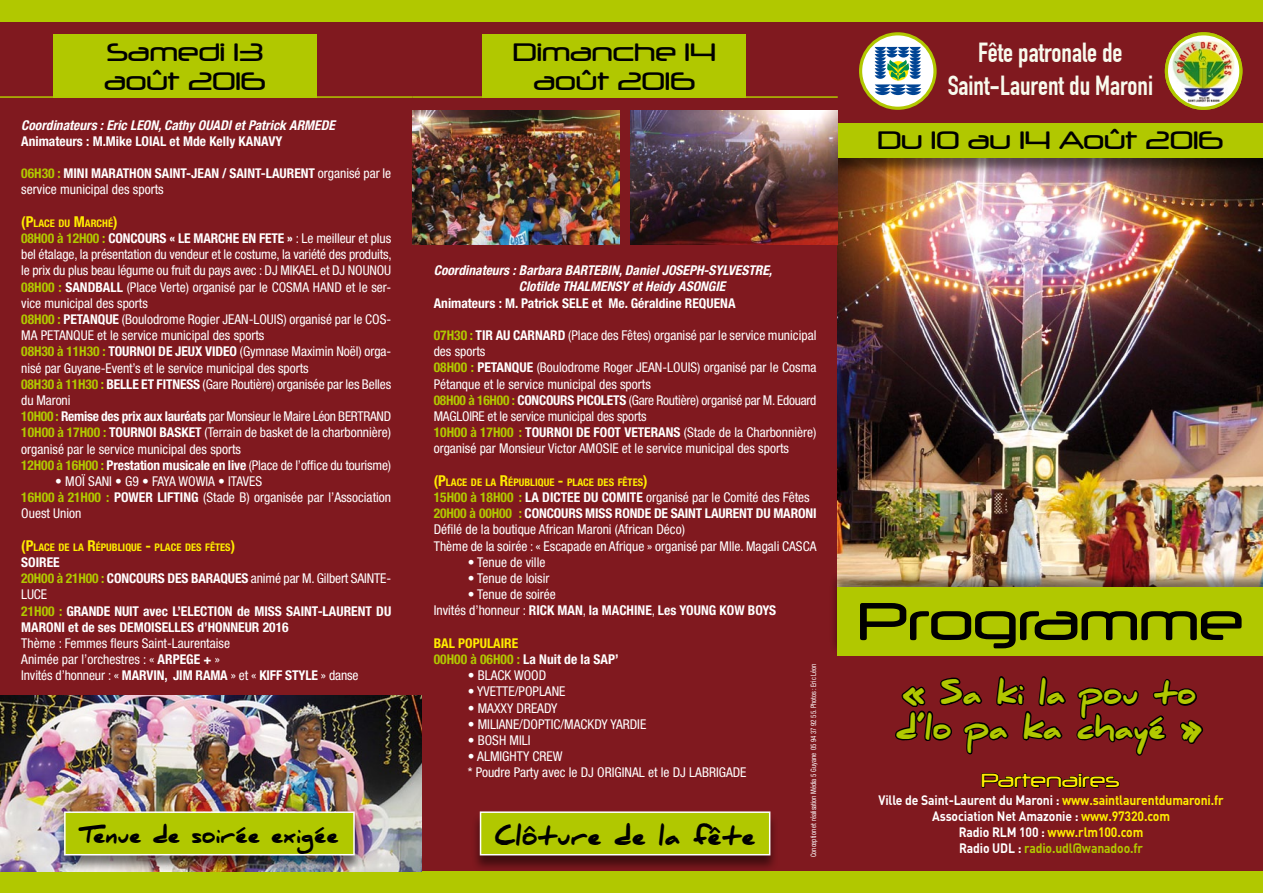
<style>
.page{position:relative;width:1263px;height:893px;background:#80191f}
.page>*{position:absolute;margin:0;border:0;box-sizing:border-box;transform-origin:0 0}
.t1{font:51px "Neuropol";color:#000}
.t2{font:900 28.95px/34.8px "Daniel";color:#b1c800}
.t3{font:700 27px/32.4px "DIN Condensed";color:#f8faed;text-align:center}
.t4{font:24px/28.8px "Neuropol";color:#000}
.t5{font:900 24px "Daniel";color:#000}
.t6{font:900 21px "Daniel";color:#000}
.t7{font:18px "Neuropol";color:#ffed00}
.t8{font:condensed 13.5px/16.2px "Helvetica Neue";color:#fff}
.t9{font:700 condensed 13.5px/16.2px "Helvetica Neue";color:#fff}
.t10{font:700 13.5px/16.2px "DIN";letter-spacing:-.01em;color:#fff;text-align:center;scale:.9 1}
.t11{font:italic 700 condensed 13.5px/16.2px "Helvetica Neue";color:#fff}
.t12{font:700 condensed 13.5px "Helvetica Neue";letter-spacing:-.01em;color:#b1c800}
.t13{font:700 condensed 10.5px "Helvetica Neue";color:#ffed00}
.t14{font:condensed 7.5px "Helvetica Neue";color:#fff;scale:.9 1}
.s1{font-weight:700;color:#b1c800}
.s2{font-weight:700}
.s3{font-size:15px}
.s4{color:#fff}
.s5{color:#b1c800}
.s6{font-weight:400}
.s7{color:#ffed00}
</style>
<div class="page">
<svg style="left:860px;top:34px;width:75px;height:74px;background:#f4f7df"></svg>
<div style="left:859px;top:32px;width:77px;height:78px;border:3px solid #b1c800;border-radius:50%"></div>
<svg style="left:875px;top:47px;width:46px;height:48px;background:#6f9bac"></svg>
<img style="left:1167px;top:34px;width:73px;height:73px">
<div style="left:1165px;top:32px;width:77px;height:78px;border:3px solid #b1c800;border-radius:50%"></div>
<img style="left:838px;top:175px;width:425px;height:396px">
<div style="left:829px;top:571px;width:434px;height:85px;background:#000;opacity:.5"></div>
<div style="left:838px;top:588px;width:425px;height:68px;background:#b1c800"></div>
<div style="left:829px;top:124px;width:434px;height:51px;background:#000;opacity:.5"></div>
<div style="left:838px;top:124px;width:425px;height:34px;background:#b1c800"></div>
<div style="left:0;top:872px;width:1263px;height:21px;background:#b1c800"></div>
<div style="left:0;top:0;width:1263px;height:21px;background:#b1c800"></div>
<div style="left:53px;top:34px;width:264px;height:64px;background:#b1c800"></div>
<hr style="left:0;top:96px;width:412px;height:2px;background:#b1c800">
<div style="left:483px;top:34px;width:263px;height:64px;background:#b1c800"></div>
<hr style="left:412px;top:96px;width:426px;height:2px;background:#b1c800">
<div style="left:471px;top:812px;width:308px;height:60px;background:#000;opacity:.5"></div>
<div style="left:480px;top:812px;width:290px;height:43px;background:#b1c800"></div>
<div style="left:480px;top:811px;width:290px;height:44px;border:2px solid #fff"></div>
<img style="left:0;top:695px;width:422px;height:177px">
<img style="left:631px;top:111px;width:207px;height:133px">
<img style="left:412px;top:111px;width:207px;height:133px">
<div style="left:56px;top:812px;width:307px;height:60px;background:#000;opacity:.5"></div>
<div style="left:65px;top:812px;width:289px;height:43px;background:#b1c800"></div>
<div style="left:64px;top:811px;width:291px;height:44px;border:2px solid #fff"></div>
<svg style="left:894px;top:556px;width:311px;height:232px"></svg>
<h3 class="t4" style="left:104px;top:37px;width:163px">Samedi 13 août 2016</h3>
<h3 class="t4" style="left:513px;top:37px;width:205px;text-align:center">Dimanche 14 août 2016</h3>
<p class="t11" style="left:21px;top:116px;width:315px">Coordinateurs : Eric LEON, Cathy OUADI et Patrick ARMEDE</p>
<p class="t9" style="left:21px;top:133px;width:263px">Animateurs : M.Mike LOIAL et Mde Kelly KANAVY</p>
<p class="t8" style="left:21px;top:165px;width:371px"><span class="s1">06H30 :</span> <span class="s2">MINI MARATHON SAINT-JEAN / SAINT-LAURENT</span> organisé par le service municipal des sports</p>
<p class="t13" style="left:21px;top:217px;width:98px"><span class="s3">(P</span>LACE DU <span class="s3">M</span>ARCHÉ<span class="s3">)</span></p>
<p class="t12" style="left:21px;top:230px;width:103px">08H00 à 12H00 : <span class="s4">Concours</span></p>
<p class="t8" style="left:21px;top:230px;width:372px;text-indent:148px"><span class="s2">« LE MARCHE EN FETE »</span> : Le meilleur et plus bel étalage, la présentation du vendeur et le costume, la variété des produits, le prix du plus beau légume ou fruit du pays avec : DJ MIKAEL et DJ NOUNOU <span class="s1">08H00 :</span> <span class="s2">SANDBALL</span> (Place Verte) organisé par le COSMA HAND et le ser&shy;vice municipal des sports<br><span class="s1">08H00 :</span> <span class="s2">PETANQUE</span> (Boulodrome Rogier JEAN-LOUIS) organisé par le COS-MA PETANQUE et le service municipal des sports<br><span class="s1">08H30 à 11H30 :</span> <span class="s2">TOURNOI DE JEUX VIDEO</span> (Gymnase Maximin Noël) orga&shy;nisé par Guyane-Event’s et le service municipal des sports<br><span class="s1">08H30 à 11H30 :</span> <span class="s2">BELLE ET FITNESS</span> (Gare Routière) organisée par les Belles du Maroni<br><span class="s1">10H00 :</span> <span class="s2">Remise des prix aux lauréats</span> par Monsieur le Maire Léon BERTRAND <span class="s1">10H00 à 17H00 :</span> <span class="s2">TOURNOI BASKET</span> (Terrain de basket de la charbonnière) organisé par le service municipal des sports<br><span class="s1">12H00 à 16H00 :</span> <span class="s2">Prestation musicale en live</span> (Place de l’office du tourisme)</p>
<p class="t8" style="left:21px;top:473px;width:371px;text-indent:34px">• MOÏ SANI • G9 • FAYA WOWIA • ITAVES<br><span class="s1">16H00 à 21H00 :</span> <span class="s2">POWER LIFTING</span> (Stade B) organisée par l’Association<br>Ouest Union</p>
<p class="t13" style="left:21px;top:541px;width:215px"><span class="s3">(P</span>LACE DE LA <span class="s3">R</span>ÉPUBLIQUE <span class="s3">-</span> PLACE DES FÊTES<span class="s3">)</span></p>
<p class="t9" style="left:21px;top:554px;width:371px">SOIREE<br><span class="s5">20H00 à 21H00 :</span> CONCOURS DES BARAQUES <span class="s6">animé par M. Gilbert SAINTE-LUCE<br></span><span class="s5">21H00 :</span> GRANDE NUIT avec L’ELECTION de MISS SAINT-LAURENT DU MARONI et de ses DEMOISELLES d’HONNEUR 2016</p>
<p class="t8" style="left:21px;top:635px;width:339px">Thème : Femmes fleurs Saint-Laurentaise<br>Animée par l’orchestres : « <span class="s2">ARPEGE +</span> »<br>Invités d’honneur : « <span class="s2">MARVIN, JIM RAMA</span> » et « <span class="s2">KIFF STYLE</span> » danse</p>
<p class="t11" style="left:519px;top:262px;width:255px;text-indent:-85px">Coordinateurs : Barbara BARTEBIN, Daniel JOSEPH-SYLVESTRE,<br>Clotilde THALMENSY et Heidy ASONGIE</p>
<p class="t9" style="left:434px;top:294px;width:303px">Animateurs : M. Patrick SELE et Me. Géraldine REQUENA</p>
<p class="t8" style="left:434px;top:327px;width:384px"><span class="s1">07H30 :</span> <span class="s2">TIR AU CARNARD</span> (Place des Fêtes) organisé par le service municipal des sports<br><span class="s1">08H00 :</span> <span class="s2">PETANQUE</span> (Boulodrome Roger JEAN-LOUIS) organisé par le Cosma Pétanque et le service municipal des sports<br><span class="s1">08H00 à 16H00 :</span> <span class="s2">CONCOURS PICOLETS</span> (Gare Routière) organisé par M. Edouard MAGLOIRE et le service municipal des sports<br><span class="s1">10H00 à 17H00 :</span> <span class="s2">TOURNOI DE FOOT VETERANS</span> (Stade de la Charbonnière) organisé par Monsieur Victor AMOSIE et le service municipal des sports</p>
<p class="t13" style="left:434px;top:476px;width:215px"><span class="s3">(P</span>LACE DE LA <span class="s3">R</span>ÉPUBLIQUE <span class="s3">-</span> PLACE DES FÊTES<span class="s3">)</span></p>
<p class="t8" style="left:434px;top:489px;width:384px"><span class="s1">15H00 à 18H00 :</span> <span class="s2">LA DICTEE DU COMITE</span> organisé par le Comité des Fêtes <span class="s1">20H00 à 00H00 :</span> <span class="s2">CONCOURS MISS RONDE DE SAINT LAURENT DU MARONI </span>Défilé de la boutique African Maroni (African Déco)<br>Thème de la soirée : « Escapade en Afrique » organisé par Mlle. Magali CASCA</p>
<p class="t8" style="left:468px;top:554px;width:79px">• Tenue de ville</p>
<p class="t8" style="left:468px;top:570px;width:83px">• Tenue de loisir</p>
<p class="t8" style="left:434px;top:586px;width:344px;text-indent:34px">• Tenue de soirée<br>Invités d’honneur : <span class="s2">RICK MAN</span>, <span class="s2">la MACHINE</span>, <span class="s2">Les YOUNG KOW BOYS</span></p>
<p class="t9" style="left:434px;top:635px;width:186px"><span class="s7">BAL POPULAIRE<br></span><span class="s5">00H00 à 06H00 :</span> La Nuit de la SAP’</p>
<p class="t8" style="left:468px;top:667px;width:80px">• BLACK WOOD</p>
<p class="t8" style="left:468px;top:683px;width:99px">• YVETTE/POPLANE</p>
<p class="t8" style="left:468px;top:700px;width:91px">• MAXXY DREADY</p>
<p class="t8" style="left:468px;top:716px;width:180px">• MILIANE/DOPTIC/MACKDY YARDIE</p>
<p class="t8" style="left:468px;top:732px;width:64px">• BOSH MILI</p>
<p class="t8" style="left:468px;top:748px;width:280px">• ALMIGHTY CREW<br>* Poudre Party avec le DJ ORIGINAL et le DJ LABRIGADE</p>
<p class="t14" style="left:809px;top:857px;width:216px;rotate:-90deg">Conception et réalisation Média 5 Guyane 05 94 37 92 55. Photos : Eric Léon</p>
<h3 class="t6" style="left:80px;top:824px;width:260px">Tenue de soirée exigée</h3>
<h3 class="t5" style="left:495px;top:822px;width:262px">Clôture de la fête</h3>
<h3 class="t3" style="left:948px;top:37px;width:207px">Fête patronale de<br>Saint-Laurent du Maroni</h3>
<h3 class="t4" style="left:877px;top:125px;width:348px">Du 10 au 14 Août 2016</h3>
<h1 class="t1" style="left:858px;top:589px;width:387px">Programme</h1>
<h2 class="t2" style="left:896px;top:677px;width:309px">« Sa ki la pou to d’lo pa ka chayé »</h2>
<h3 class="t7" style="left:981px;top:769px;width:140px">Partenaires</h3>
<p class="t10" style="left:878px;top:791px;width:385px">Ville de Saint-Laurent du Maroni : <span class="s7">www.saintlaurentdumaroni.fr </span>Association Net Amazonie : <span class="s7">www.97320.com<br></span>Radio RLM 100 : <span class="s7">www.rlm100.com<br></span>Radio UDL : <span class="s5">radio.udl@wanadoo.fr</span></p>
</div>
